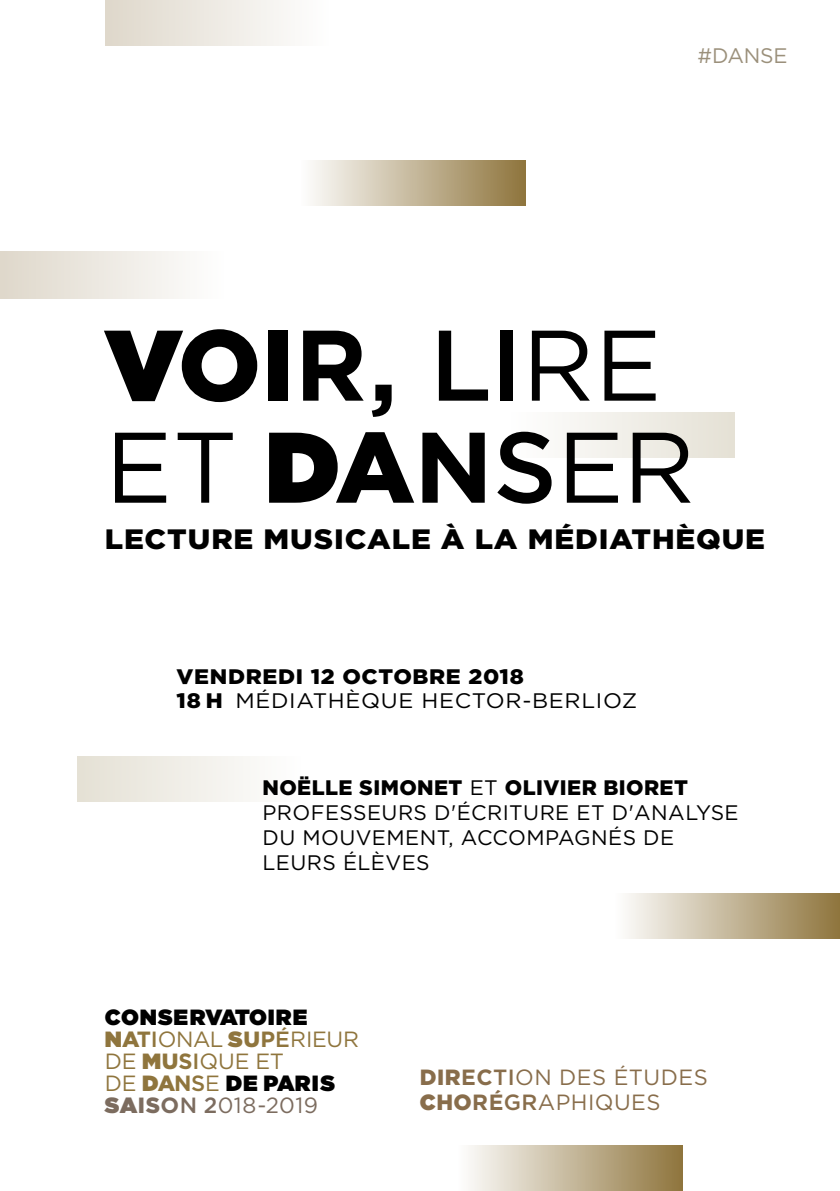
<style>
.page{position:relative;width:840px;height:1191px;background:#fff}
.page>*{position:absolute;margin:0;border:0;box-sizing:border-box;transform-origin:0 0}
.t1{font:100px/102px "Gotham";color:#000}
.t2{font:900 28px "Gotham";letter-spacing:.03em;color:#000;scale:1.06 1}
.t3{font:900 22px/22px "Gotham";letter-spacing:.035em;color:#000}
.t4{font:22px/25px "Gotham";letter-spacing:.02em;color:#886d4b}
.t5{font:21px/25px "Gotham";letter-spacing:.02em;color:#000}
.t6{font:21px/24px "Gotham";letter-spacing:.02em;color:#000;scale:1.06 1}
.t7{font:21px "Gotham";letter-spacing:-.01em;color:#9b907b}
.s1{font-weight:900}
.s2{font-weight:700}
.s3{font-weight:500}
.s4{color:#8f753d}
.s5{font-weight:700;color:#8f753d}
.s6{font-weight:500;color:#8f753d}
.s7{font-weight:400;color:#8f753d}
.s8{color:#7c6c5f}
.s9{font-weight:700;color:#7c6c5f}
.s10{font-weight:500;color:#7c6c5f}
.s11{font-weight:400;color:#7c6c5f}
</style>
<div class="page">
<div style="left:105px;top:0;width:223px;height:46px;background:linear-gradient(to right,#ded7ca,#fefefe)"></div>
<div style="left:0;top:251px;width:223px;height:48px;background:linear-gradient(to right,#ded7ca,#fefefe)"></div>
<div style="left:301px;top:160px;width:224px;height:46px;background:linear-gradient(to right,#fefdfd,#8f763e)"></div>
<div style="left:615px;top:893px;width:224px;height:46px;background:linear-gradient(to right,#fefefe,#90763f)"></div>
<div style="left:458px;top:1145px;width:224px;height:46px;background:linear-gradient(to right,#fefefd,#90763e)"></div>
<div style="left:77px;top:755px;width:224px;height:46px;background:linear-gradient(to right,#e4e1d4,#fefefe)"></div>
<div style="left:510px;top:412px;width:224px;height:46px;background:linear-gradient(to right,#fefefe,#e5e1d5)"></div>
<p class="t7" style="left:697px;top:42px;width:91px">#DANSE</p>
<h1 class="t1" style="left:105px;top:312px;width:591px"><span class="s1">V</span><span class="s1">OI</span><span class="s2">R,</span> <span class="s3">LI</span>RE<br>ET <span class="s1">D</span><span class="s1">A</span><span class="s2">N</span><span class="s3">S</span>ER</h1>
<h2 class="t2" style="left:105px;top:520px;width:624px">LECTURE MUSICALE À LA MÉDIATHÈQUE</h2>
<p class="t6" style="left:176px;top:663px;width:436px"><span class="s1">VENDREDI 12 OCTOBRE 2018<br>18 H</span> MÉDIATHÈQUE HECTOR-BERLIOZ</p>
<p class="t5" style="left:262px;top:775px;width:477px"><span class="s1">NOËLLE SIMONET</span> ET <span class="s1">OLIVIER BIORET<br></span>PROFESSEURS D'ÉCRITURE ET D'ANALYSE<br>DU MOUVEMENT, ACCOMPAGNÉS DE<br>LEURS ÉLÈVES</p>
<p class="t3" style="left:105px;top:1006px;width:255px">CONSERVATOIRE<br><span class="s4">N</span><span class="s4">A</span><span class="s5">T</span><span class="s6">I</span><span class="s7">ONAL</span> <span class="s4">S</span><span class="s4">U</span><span class="s5">P</span><span class="s6">É</span><span class="s7">RIEUR<br>DE</span> <span class="s4">M</span><span class="s4">U</span><span class="s5">S</span><span class="s6">I</span><span class="s7">QUE ET<br>DE</span> <span class="s4">D</span><span class="s4">A</span><span class="s5">N</span><span class="s6">S</span><span class="s7">E</span> DE PARIS<br><span class="s8">SA</span><span class="s8">IS</span><span class="s9">O</span><span class="s10">N 2</span><span class="s11">018-2019</span></p>
<p class="t4" style="left:420px;top:1064px;width:289px"><span class="s1">DIR</span><span class="s2">EC</span><span class="s3">TI</span>ON DES ÉTUDES<br><span class="s1">C</span><span class="s1">HO</span><span class="s2">RÉ</span><span class="s3">GR</span>APHIQUES</p>
</div>
